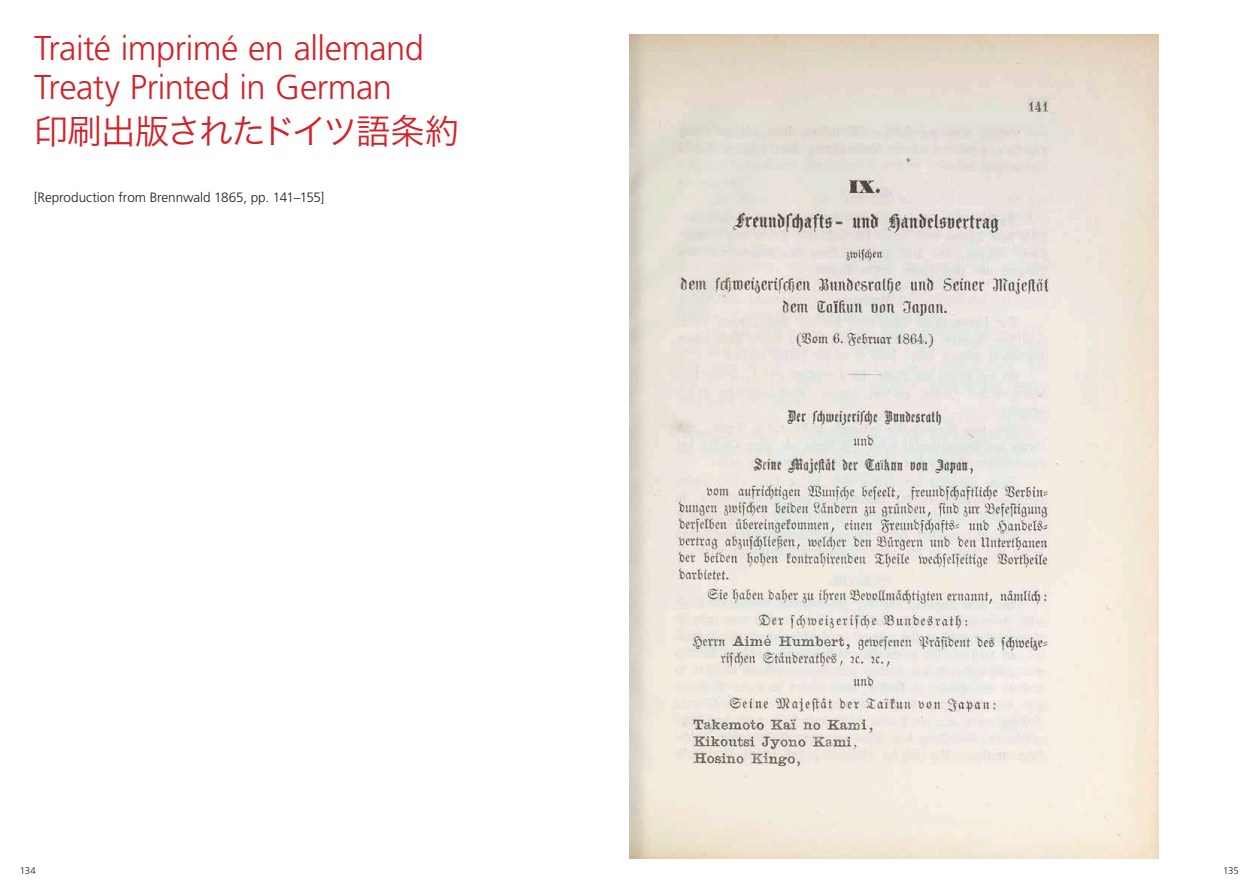
<style>
.page{position:relative;width:1259px;height:893px;background:#fff}
.page>*{position:absolute;margin:0;border:0;box-sizing:border-box;transform-origin:0 0}
.Titel_rot{font:300 34.5px "Frutiger LT Pro";letter-spacing:-.015em;color:#d1232a}
.Titel_Japanisch_rot{font:34.5px "Hira Kaku Pro N W3";letter-spacing:-.05em;color:#d1232a}
._4_Lauftext_9pt_En{font:300 13.5px "Frutiger LT Pro";letter-spacing:-.005em;color:#231f20}
.t1{font:300 9.75px "Frutiger LT Pro";letter-spacing:-.025em;color:#231f20}
</style>
<div class="page">
<img style="left:629px;top:34px;width:529px;height:825px">
<p class="Titel_rot" style="left:34px;top:28px;width:391px">Traité imprimé en allemand</p>
<p class="Titel_rot" style="left:34px;top:67px;width:359px">Treaty Printed in German</p>
<p class="Titel_Japanisch_rot" style="left:34px;top:101px;width:427px">印刷出版されたドイツ語条約</p>
<p class="_4_Lauftext_9pt_En" style="left:34px;top:190px;width:292px">[Reproduction from Brennwald 1865, pp. 141–155]</p>
<p class="t1" style="left:20px;top:864px;width:18px">134</p>
<p class="t1" style="left:1223px;top:864px;width:17px">135</p>
</div>
